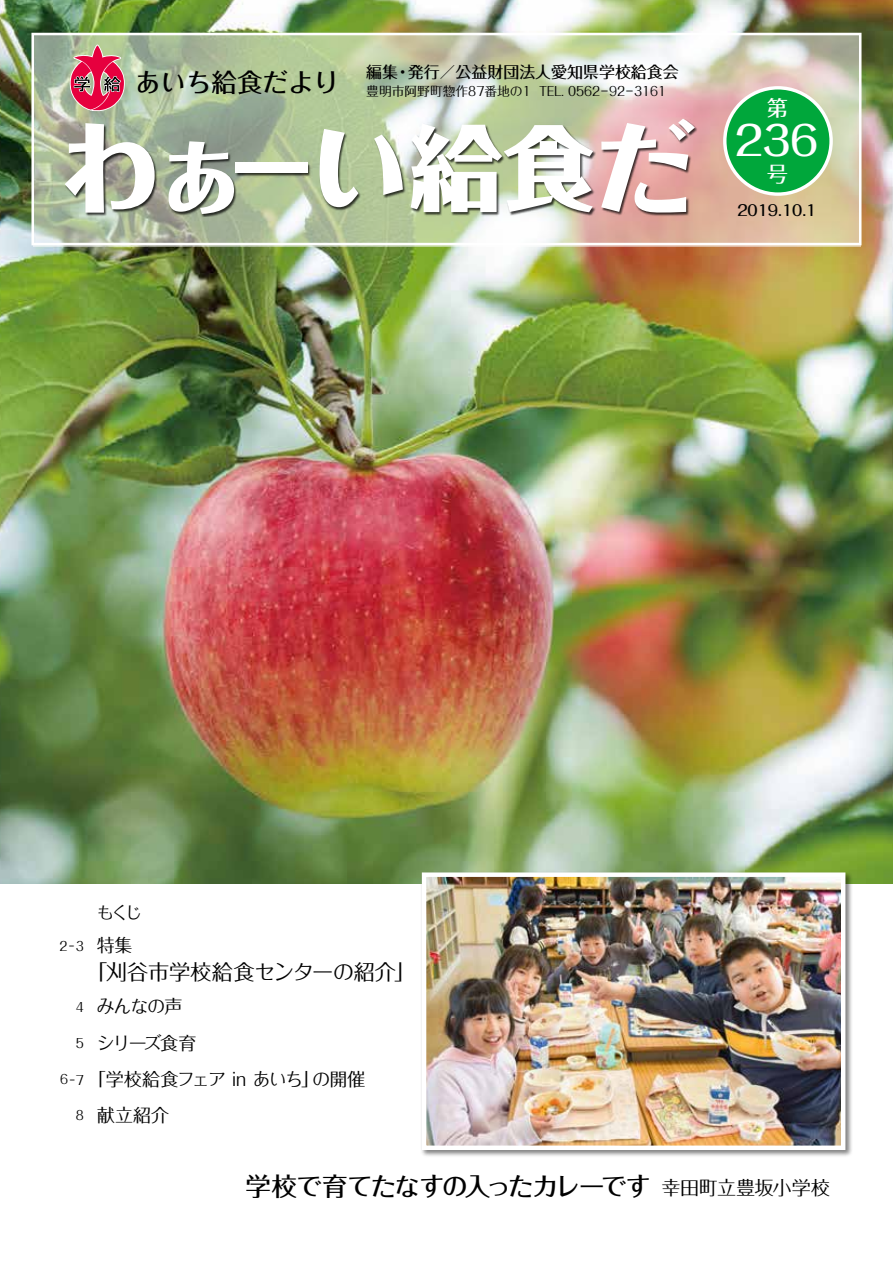
<style>
.page{position:relative;width:893px;height:1263px;background:#fff}
.page>*{position:absolute;margin:0;border:0;box-sizing:border-box;transform-origin:0 0}
.t1{font:800 100.95px "Folk Pro";color:#fff}
.t2{font:500 40.35px "Folk Pro";color:#fff}
.t3{font:500 25.5px "Folk Pro";letter-spacing:-.065em;color:#000}
.t4{font:500 25.5px "Folk Pro";color:#000}
.t5{font:21.3px "Folk Pro";letter-spacing:-.015em;color:#000}
.t6{font:500 21.3px "Folk Pro";color:#fff}
.t7{font:19.2px "Folk Pro";letter-spacing:-.02em;color:#000}
.t8{font:18px "Folk Pro";letter-spacing:-.055em;color:#000}
.t9{font:18px "Folk Pro";letter-spacing:-.035em;color:#000}
.t10{font:16.95px "Folk Pro";color:#000}
.t11{font:500 15.9px "Folk Pro";color:#000}
.t12{font:500 14.85px "Folk Pro";color:#000}
.t13{font:12.75px "Folk Pro";color:#000}
.s1{font-size:92.55px}
</style>
<div class="page">
<img style="left:0;top:0;width:893px;height:884px">
<svg style="left:33px;top:37px;width:827px;height:210px;background:#c8c9ae"></svg>
<div style="left:31px;top:33px;width:830px;height:212px;border:3px solid #fff"></div>
<div style="left:421px;top:871px;width:432px;height:286px;background:#000;opacity:.5"></div>
<img style="left:427px;top:877px;width:413px;height:268px">
<div style="left:422px;top:872px;width:423px;height:278px;border:4px solid #fff"></div>
<div style="left:64px;top:119px;width:634px;height:98px;background:#000;opacity:.75"></div>
<div style="left:725px;top:88px;width:106px;height:106px;background:#00a73b;border-radius:50%"></div>
<div style="left:723px;top:86px;width:110px;height:110px;border:3px solid #fff;border-radius:50%"></div>
<svg style="left:69px;top:43px;width:57px;height:70px;background:#c66875"></svg>
<h3 class="t4" style="left:135px;top:60px;width:206px">あいち給食だより</h3>
<p class="t11" style="left:366px;top:59px;width:314px">編集・発行／公益財団法人愛知県学校給食会</p>
<p class="t13" style="left:366px;top:81px;width:301px">豊明市阿野町惣作87番地の1 TEL. 0562−92−3161</p>
<h1 class="t1" style="left:60px;top:82px;width:638px">わぁーい<span class="s1">給食</span>だ</h1>
<h3 class="t6" style="left:767px;top:90px;width:23px">第</h3>
<h2 class="t2" style="left:735px;top:107px;width:85px">236</h2>
<h3 class="t6" style="left:767px;top:156px;width:23px">号</h3>
<p class="t12" style="left:737px;top:197px;width:81px">2019.10.1</p>
<p class="t13" style="left:60px;top:935px;width:26px">2−3</p>
<p class="t13" style="left:76px;top:996px;width:10px">4</p>
<p class="t13" style="left:76px;top:1032px;width:10px">5</p>
<p class="t13" style="left:60px;top:1069px;width:25px">6−7</p>
<p class="t13" style="left:76px;top:1104px;width:10px">8</p>
<h3 class="t10" style="left:97px;top:898px;width:47px">もくじ</h3>
<h3 class="t8" style="left:97px;top:930px;width:37px">特集</h3>
<h3 class="t5" style="left:86px;top:954px;width:331px">「刈谷市学校給食センターの紹介」</h3>
<h3 class="t8" style="left:97px;top:991px;width:87px">みんなの声</h3>
<h3 class="t8" style="left:97px;top:1027px;width:101px">シリーズ食育</h3>
<h3 class="t9" style="left:88px;top:1064px;width:279px">「学校給食フェア in あいち」の開催</h3>
<h3 class="t8" style="left:97px;top:1100px;width:74px">献立紹介</h3>
<h3 class="t3" style="left:246px;top:1165px;width:407px">学校で育てたなすの入ったカレーです</h3>
<h3 class="t7" style="left:661px;top:1171px;width:170px">幸田町立豊坂小学校</h3>
</div>
